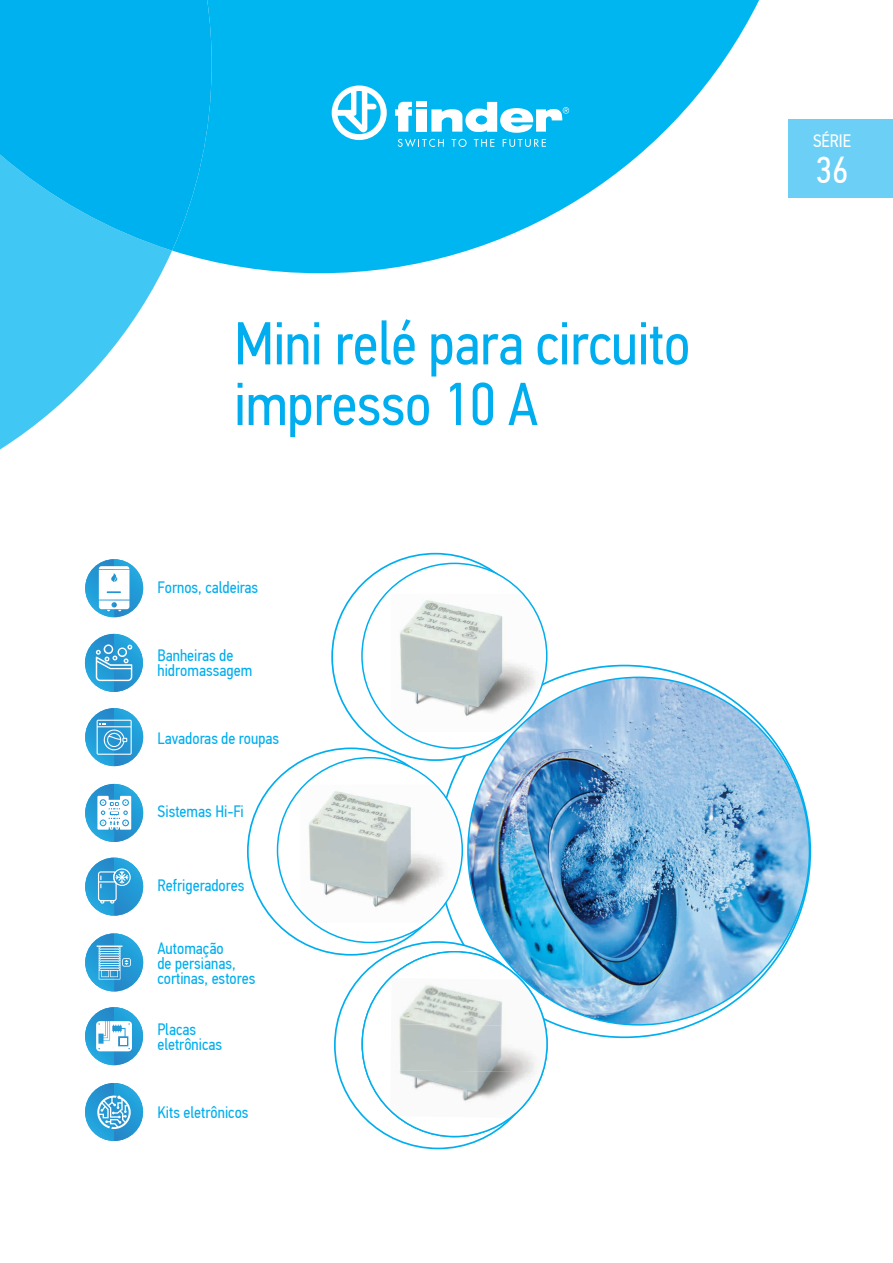
<style>
.page{position:relative;width:893px;height:1263px;background:#fff}
.page>*{position:absolute;margin:0;border:0;box-sizing:border-box;transform-origin:0 0}
.t1{font:60.6px/60.6px "PF Din Text Cond Pro";letter-spacing:-.01em;color:#00aeef}
.t2{font:37.5px "PF Din Text Cond Pro";color:#fff}
.t3{font:18px "PF Din Text Cond Pro";color:#fff}
.t4{font:16.5px/15px "PF Din Text Cond Pro";color:#00aeef}
</style>
<div class="page">
<div style="left:788px;top:119px;width:105px;height:79px;background:#6bcff6"></div>
<img style="left:85px;top:559px;width:58px;height:58px">
<svg style="left:99px;top:566px;width:30px;height:45px"></svg>
<img style="left:85px;top:708px;width:58px;height:58px">
<svg style="left:97px;top:720px;width:35px;height:35px"></svg>
<img style="left:85px;top:634px;width:58px;height:58px">
<svg style="left:96px;top:644px;width:36px;height:37px"></svg>
<img style="left:85px;top:784px;width:58px;height:58px">
<svg style="left:97px;top:796px;width:34px;height:34px"></svg>
<img style="left:85px;top:933px;width:58px;height:58px">
<svg style="left:97px;top:945px;width:34px;height:34px"></svg>
<img style="left:85px;top:858px;width:58px;height:58px">
<svg style="left:98px;top:868px;width:33px;height:35px"></svg>
<img style="left:85px;top:1007px;width:58px;height:58px">
<svg style="left:96px;top:1021px;width:36px;height:30px"></svg>
<img style="left:85px;top:1083px;width:58px;height:58px">
<svg style="left:97px;top:1095px;width:34px;height:34px"></svg>
<svg style="left:555px;top:665px;width:256px;height:373px"></svg>
<svg style="left:247px;top:553px;width:301px;height:596px"></svg>
<img style="left:467px;top:676px;width:343px;height:349px">
<svg style="left:173px;top:0;width:586px;height:273px;fill:#00b6f0"></svg>
<svg style="left:0;top:251px;width:172px;height:198px;fill:#40c7f4"></svg>
<svg style="left:0;top:0;width:212px;height:251px;background:#08b4ef"></svg>
<svg style="left:332px;top:85px;width:55px;height:55px"></svg>
<svg style="left:431px;top:102px;width:138px;height:31px"></svg>
<svg style="left:395px;top:102px;width:17px;height:30px"></svg>
<div style="left:416px;top:109px;width:10px;height:23px;background:#fff"></div>
<div style="left:416px;top:102px;width:10px;height:5px;background:#fff"></div>
<svg style="left:398px;top:139px;width:46px;height:8px"></svg>
<svg style="left:452px;top:139px;width:15px;height:8px"></svg>
<svg style="left:474px;top:139px;width:20px;height:8px"></svg>
<svg style="left:503px;top:139px;width:43px;height:8px"></svg>
<h1 class="t1" style="left:234px;top:313px;width:458px">Mini relé para circuito impresso 10 A</h1>
<p class="t4" style="left:157px;top:580px;width:102px">Fornos, caldeiras</p>
<p class="t4" style="left:157px;top:648px;width:96px">Banheiras de hidromassagem</p>
<p class="t4" style="left:157px;top:731px;width:123px">Lavadoras de roupas</p>
<p class="t4" style="left:158px;top:804px;width:88px">Sistemas Hi-Fi</p>
<p class="t4" style="left:157px;top:878px;width:89px">Refrigeradores</p>
<p class="t4" style="left:157px;top:940px;width:100px">Automação<br>de persianas, cortinas, estores</p>
<p class="t4" style="left:157px;top:1021px;width:66px">Placas eletrônicas</p>
<p class="t4" style="left:157px;top:1104px;width:93px">Kits eletrônicos</p>
<p class="t3" style="left:813px;top:130px;width:39px">SÉRIE</p>
<h2 class="t2" style="left:815px;top:148px;width:34px">36</h2>
</div>
